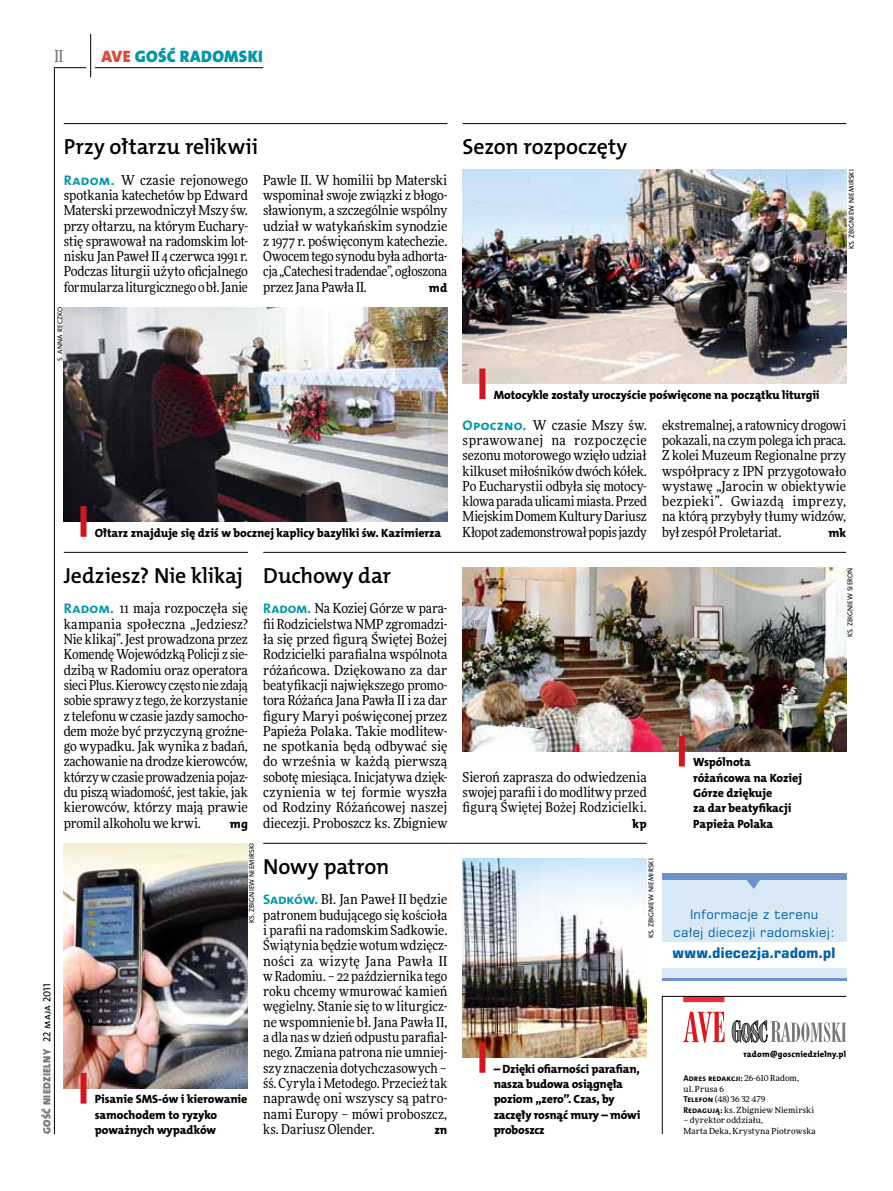
<style>
.page{position:relative;width:893px;height:1191px;background:#fff}
.page>*{position:absolute;margin:0;border:0;box-sizing:border-box;transform-origin:0 0}
.t1{font:21.9px "The Mix HP6 Se Bld";letter-spacing:-.01em;color:#000}
.t2{font:16.65px "The Mix HP9 Blk";letter-spacing:.02em;color:#0096aa}
.t3{font:500 16.5px "Freeday Narrow";color:#787779;scale:.9 1}
.t4{font:13.65px/15.3px "Freeday Narrow News";letter-spacing:-.005em;color:#000;text-align:justify}
.t5{font:700 13.5px "Square 721 PL";letter-spacing:-.015em;color:#0062ac}
.t6{font:12.3px "The Mix HP8 Ex Bld";letter-spacing:.01em;color:#000}
.t7{font:12px/15.3px "The Mix HP8 Ex Bld";letter-spacing:-.005em;color:#000}
.t8{font:12px/18px "Square 721 PL";letter-spacing:.025em;color:#0062ac;text-align:center}
.t9{font:10.5px "The Mix HP9 Blk";letter-spacing:.025em;color:#787779}
.t10{font:8.55px "The Mix HP7 Bld";letter-spacing:.005em;color:#000}
.t11{font:8.55px "The Mix HP8 Ex Bld";letter-spacing:.015em;color:#000}
.t12{font:8.4px/10.5px "Freeday News";letter-spacing:.02em;color:#000}
.t13{font:7.2px "The Mix HP5 Plain";letter-spacing:.015em;color:#000}
.s1{color:#db4a39}
.s2{font-family:"The Mix HP7 Bld";font-size:13.95px;color:#0096aa}
.s3{font-family:"The Mix HP5 Plain";color:#000}
.s4{font-family:"Freeday News";font-size:8.4px}
.s5{font-family:"The Mix HP7 Bld";font-size:8.55px}
</style>
<div class="page">
<hr style="left:54px;top:67px;width:1px;height:1067px;background:#000">
<hr style="left:90px;top:34px;width:1px;height:43px;background:#000">
<hr style="left:54px;top:67px;width:32px;height:1px;background:#000">
<hr style="left:95px;top:67px;width:168px;height:1px;background:#000">
<svg style="left:662px;top:996px;width:185px;height:138px"></svg>
<div style="left:662px;top:873px;width:184px;height:108px;background:#dae9f6"></div>
<div style="left:662px;top:873px;width:184px;height:7px;background:#6b93c9"></div>
<hr style="left:662px;top:978px;width:184px;height:3px;background:#6b93c9">
<div style="left:662px;top:942px;width:184px;height:25px;background:#fff"></div>
<svg style="left:746px;top:880px;width:14px;height:9px"></svg>
<hr style="left:64px;top:123px;width:383px;height:1px;background:#000">
<hr style="left:463px;top:123px;width:383px;height:1px;background:#000">
<hr style="left:263px;top:843px;width:384px;height:1px;background:#000">
<hr style="left:263px;top:552px;width:583px;height:1px;background:#000">
<hr style="left:64px;top:552px;width:184px;height:1px;background:#000">
<img style="left:64px;top:307px;width:383px;height:214px">
<div style="left:81px;top:506px;width:6px;height:31px;background:#d3151f"></div>
<img style="left:463px;top:169px;width:383px;height:215px">
<img style="left:64px;top:843px;width:184px;height:245px">
<div style="left:81px;top:1073px;width:6px;height:30px;background:#d3151f"></div>
<img style="left:463px;top:567px;width:383px;height:184px">
<div style="left:479px;top:368px;width:6px;height:31px;background:#d3151f"></div>
<div style="left:679px;top:736px;width:6px;height:30px;background:#d3151f"></div>
<img style="left:463px;top:858px;width:184px;height:199px">
<div style="left:479px;top:1042px;width:6px;height:30px;background:#d3151f"></div>
<p class="t3" style="left:54px;top:46px;width:11px">II</p>
<p class="t2" style="left:101px;top:46px;width:163px"><span class="s1">AVE</span> GOŚĆ RADOMSKI</p>
<h1 class="t1" style="left:64px;top:132px;width:196px">Przy ołtarzu relikwii</h1>
<p class="t4" style="left:64px;top:172px;width:186px"><span class="s2">Radom.</span> W czasie rejonowego spotkania katechetów bp Edward Materski przewodniczył Mszy św. przy ołtarzu, na którym Euchary&shy;stię sprawował na radomskim lot&shy;nisku Jan Paweł II 4 czerwca 1991 r.<br>Podczas liturgii użyto oficjalnego formularza liturgicznego o bł. Janie</p>
<p class="t4" style="left:263px;top:172px;width:186px">Pawle II. W homilii bp Materski wspominał swoje związki z błogo&shy;sławionym, a szczególnie wspólny udział w watykańskim synodzie z 1977 r. poświęconym katechezie.<br>Owocem tego synodu była adhorta&shy;cja „Catechesi tradendae”, ogłoszona przez Jana Pawła II.</p>
<p class="t6" style="left:429px;top:280px;width:20px">md</p>
<p class="t13" style="left:55px;top:360px;width:54px;rotate:-90deg">s. Anna Reczko</p>
<p class="t7" style="left:95px;top:525px;width:348px">Ołtarz znajduje się dziś w bocznej kaplicy bazyliki św. Kazimierza</p>
<p class="t9" style="left:40px;top:1134px;width:152px;rotate:-90deg">GOŚĆ NIEDZIELNY <span class="s3">22 maja 2011</span></p>
<h1 class="t1" style="left:64px;top:561px;width:181px">Jedziesz? Nie klikaj</h1>
<p class="t4" style="left:64px;top:600px;width:186px"><span class="s2">Radom.</span> 11 maja rozpoczęła się kampania społeczna „Jedziesz?<br>Nie klikaj”. Jest prowadzona przez Komendę Wojewódzką Policji z sie&shy;dzibą w Radomiu oraz operatora sieci Plus. Kierowcy często nie zdają sobie sprawy z tego, że korzystanie z telefonu w czasie jazdy samocho&shy;dem może być przyczyną groźne&shy;go wypadku. Jak wynika z badań, zachowanie na drodze kierowców, którzy w czasie prowadzenia pojaz&shy;du piszą wiadomość, jest takie, jak kierowców, którzy mają prawie promil alkoholu we krwi.</p>
<p class="t6" style="left:230px;top:815px;width:19px">mg</p>
<p class="t13" style="left:247px;top:923px;width:81px;rotate:-90deg">Ks. Zbigniew N iemirski</p>
<p class="t7" style="left:95px;top:1091px;width:154px">Pisanie SMS-ów i kierowanie samochodem to ryzyko poważnych wypadków</p>
<h1 class="t1" style="left:263px;top:561px;width:129px">Duchowy dar</h1>
<p class="t4" style="left:263px;top:600px;width:186px"><span class="s2">Radom.</span> Na Koziej Górze w para&shy;fii Rodzicielstwa NMP zgromadzi&shy;ła się przed figurą Świętej Bożej Rodzicielki parafialna wspólnota różańcowa. Dziękowano za dar beatyfikacji największego promo&shy;tora Różańca Jana Pawła II i za dar figury Maryi poświęconej przez Papieża Polaka. Takie modlitew&shy;ne spotkania będą odbywać się do września w każdą pierwszą sobotę miesiąca. Inicjatywa dzięk&shy;czynienia w tej formie wyszła od Rodziny Różańcowej naszej diecezji. Proboszcz ks. Zbigniew</p>
<h1 class="t1" style="left:263px;top:852px;width:128px">Nowy patron</h1>
<p class="t4" style="left:263px;top:891px;width:186px"><span class="s2">Sadków.</span> Bł. Jan Paweł II będzie patronem budującego się kościoła i parafii na radomskim Sadkowie.<br>Świątynia będzie wotum wdzięcz&shy;ności za wizytę Jana Pawła II w Radomiu. – 22 października tego roku chcemy wmurować kamień węgielny. Stanie się to w liturgicz&shy;ne wspomnienie bł. Jana Pawła II, a dla nas w dzień odpustu parafial&shy;nego. Zmiana patrona nie umniej&shy;szy znaczenia dotychczasowych – śś. Cyryla i Metodego. Przecież tak naprawdę oni wszyscy są patro&shy;nami Europy – mówi proboszcz, ks. Dariusz Olender.</p>
<p class="t6" style="left:434px;top:1122px;width:15px">zn</p>
<h1 class="t1" style="left:463px;top:132px;width:166px">Sezon rozpoczęty</h1>
<p class="t13" style="left:847px;top:249px;width:81px;rotate:-90deg">Ks. Zbigniew N iemirski</p>
<p class="t7" style="left:494px;top:387px;width:327px">Motocykle zostały uroczyście poświęcone na początku liturgii</p>
<p class="t4" style="left:463px;top:417px;width:186px"><span class="s2">Opoczno.</span> W czasie Mszy św. sprawowanej na rozpoczęcie sezonu motorowego wzięło udział kilkuset miłośników dwóch kółek.<br>Po Eucharystii odbyła się motocy&shy;klowa parada ulicami miasta. Przed Miejskim Domem Kultury Dariusz Kłopot zademonstrował popis jazdy</p>
<p class="t4" style="left:662px;top:417px;width:186px">ekstremalnej, a ratownicy drogowi pokazali, na czym polega ich praca.<br>Z kolei Muzeum Regionalne przy współpracy z IPN przygotowało wystawę „Jarocin w obiektywie bezpieki”. Gwiazdą imprezy, na którą przybyły tłumy widzów, był zespół Proletariat.</p>
<p class="t6" style="left:828px;top:525px;width:19px">mk</p>
<p class="t13" style="left:845px;top:637px;width:71px;rotate:-90deg">Ks. Zbigniew Sieroń</p>
<p class="t4" style="left:463px;top:769px;width:186px">Sieroń zaprasza do odwiedzenia swojej parafii i do modlitwy przed figurą Świętej Bożej Rodzicielki.</p>
<p class="t6" style="left:632px;top:815px;width:15px">kp</p>
<p class="t13" style="left:646px;top:938px;width:81px;rotate:-90deg">Ks. Zbigniew N iemirski</p>
<p class="t7" style="left:693px;top:755px;width:110px">Wspólnota różańcowa na Koziej<br>Górze dziękuje<br>za dar beatyfikacji<br>Papieża Polaka</p>
<p class="t8" style="left:673px;top:904px;width:163px">Informacje z terenu<br>całej diecezji radomskiej:</p>
<p class="t5" style="left:673px;top:943px;width:165px">www.diecezja.radom.pl</p>
<p class="t7" style="left:494px;top:1061px;width:148px">– Dzięki ofiarności parafian, nasza budowa osiągnęła poziom „zero”. Czas, by zaczęły rosnąć mury – mówi proboszcz</p>
<p class="t11" style="left:743px;top:1048px;width:104px">radom@goscniedzielny.pl</p>
<p class="t10" style="left:683px;top:1073px;width:117px">Adres redakcji: <span class="s4">26-610 Radom,</span></p>
<p class="t12" style="left:683px;top:1083px;width:132px">ul. Prusa 6<br><span class="s5">Telefon</span> (48) 36 32 479<br><span class="s5">Redagują:</span> ks. Zbigniew Niemirski</p>
<p class="t12" style="left:683px;top:1115px;width:134px">– dyrektor oddziału,<br>Marta Deka, Krystyna Piotrowska</p>
</div>
